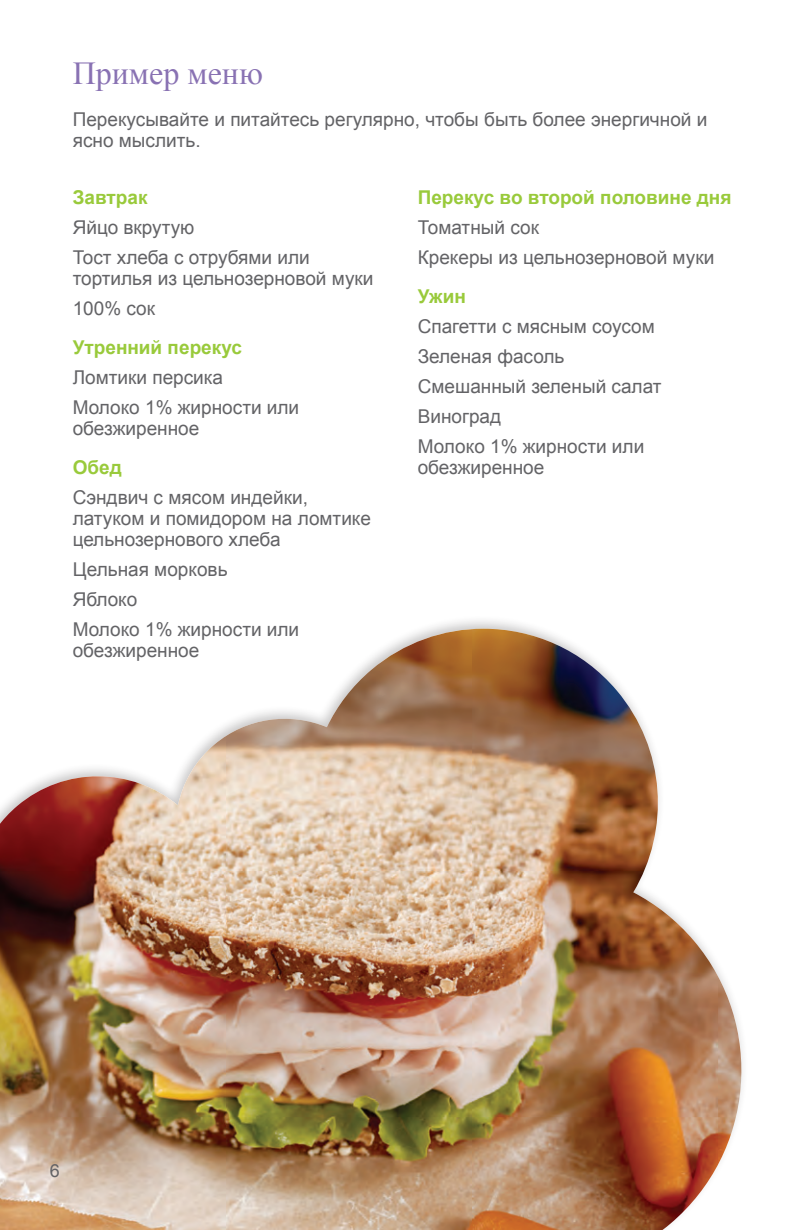
<style>
.page{position:relative;width:796px;height:1230px;background:#fff}
.page>*{position:absolute;margin:0;border:0;box-sizing:border-box;transform-origin:0 0}
.t1{font:32px "Times New Roman";color:#8972b3}
.t2{font:19px/30px "Arial";color:#636366}
.t3{font:700 19px "Arial";color:#99ca3b}
.t4{font:18px "Arial";color:#636366}
</style>
<div class="page">
<img style="left:0;top:628px;width:743px;height:601px">
<h1 class="t1" style="left:73px;top:52px;width:192px">Пример меню</h1>
<p class="t2" style="left:73px;top:109px;width:636px;line-height:21px">Перекусывайте и питайтесь регулярно, чтобы быть более энергичной и ясно мыслить.</p>
<p class="t3" style="left:73px;top:185px;width:76px">Завтрак</p>
<p class="t2" style="left:73px;top:212px;width:239px">Яйцо вкрутую<br>Тост хлеба с отрубями или</p>
<p class="t2" style="left:73px;top:263px;width:302px">тортилья из цельнозерновой муки<br>100% сок</p>
<p class="t3" style="left:73px;top:335px;width:171px">Утренний перекус</p>
<p class="t2" style="left:73px;top:362px;width:228px">Ломтики персика<br>Молоко 1% жирности или</p>
<p class="t2" style="left:73px;top:413px;width:128px">обезжиренное</p>
<p class="t3" style="left:73px;top:455px;width:51px">Обед</p>
<p class="t2" style="left:73px;top:487px;width:300px;line-height:21px">Сэндвич с мясом индейки, латуком и помидором на ломтике цельнозернового хлеба</p>
<p class="t2" style="left:73px;top:554px;width:228px">Цельная морковь<br>Яблоко<br>Молоко 1% жирности или</p>
<p class="t2" style="left:73px;top:635px;width:128px">обезжиренное</p>
<p class="t3" style="left:418px;top:185px;width:315px">Перекус во второй половине дня</p>
<p class="t2" style="left:418px;top:212px;width:298px">Томатный сок<br>Крекеры из цельнозерновой муки</p>
<p class="t3" style="left:418px;top:284px;width:50px">Ужин</p>
<p class="t2" style="left:418px;top:311px;width:245px">Спагетти с мясным соусом<br>Зеленая фасоль<br>Смешанный зеленый салат<br>Виноград<br>Молоко 1% жирности или</p>
<p class="t2" style="left:418px;top:452px;width:128px">обезжиренное</p>
<p class="t4" style="left:50px;top:1158px;width:12px">6</p>
</div>
